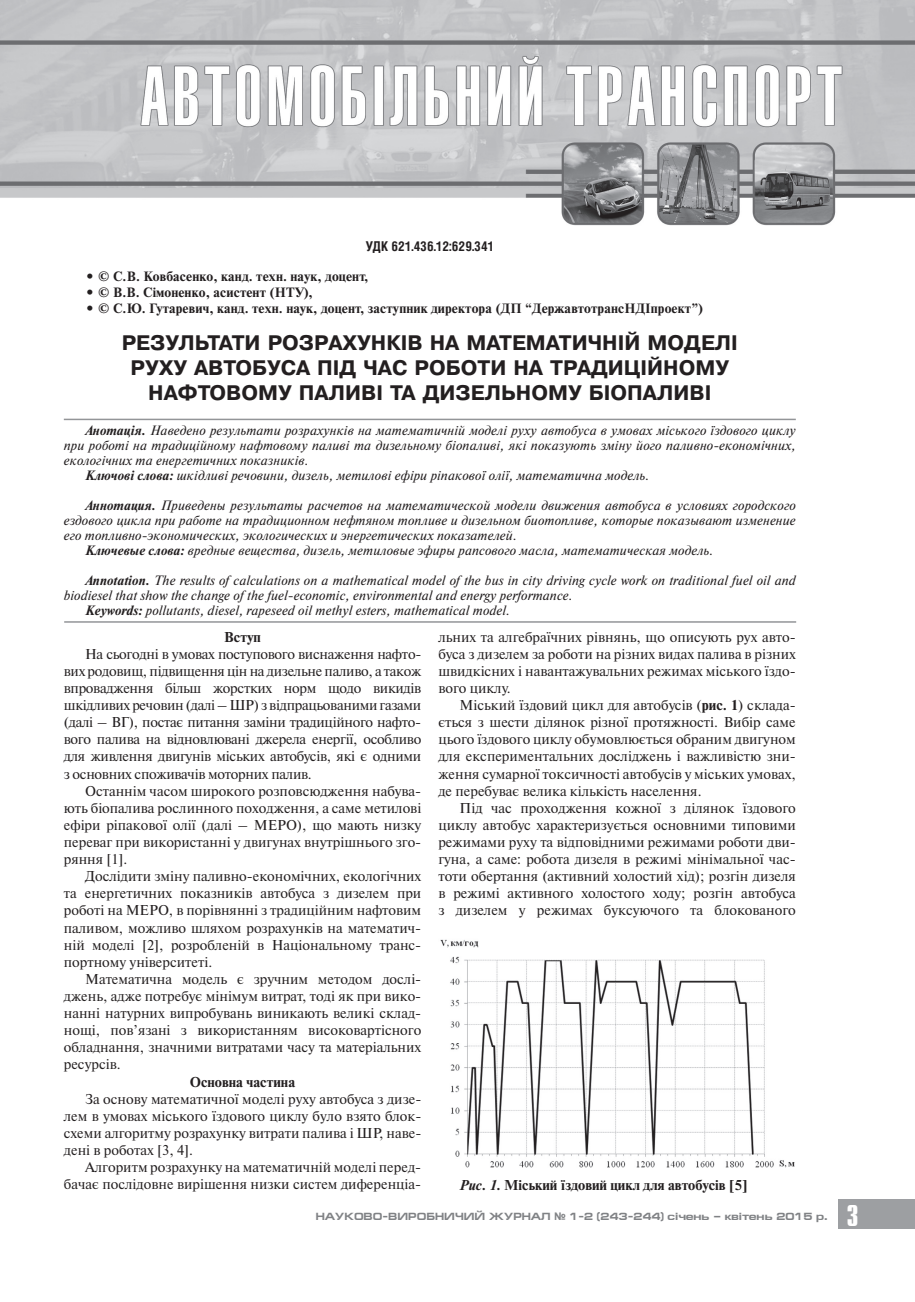
<style>
.page{position:relative;width:915px;height:1302px;background:#fff}
.page>*{position:absolute;margin:0;border:0;box-sizing:border-box;transform-origin:0 0}
.t1{font:700 30px "Compact C";color:#fff}
.t2{font:700 21px/25.2px "Pragmatica C";color:#231f20}
.t3{font:14.25px/17.1px "Newton C";color:#231f20;text-align:justify}
.t4{font:700 14.25px "Newton C";color:#231f20}
.t5{font:italic 13.5px "Newton C";letter-spacing:.01em;color:#231f20}
.t6{font:700 13.5px "Newton C";letter-spacing:.01em;color:#231f20}
.t7{font:700 13.5px "Helios Cond";color:#231f20}
.t8{font:700 10.5px "Europe Ext";color:#808285}
.s1{font-weight:700}
.s2{font-style:italic}
.s3{font-family:"Arial"}
</style>
<div class="page">
<div style="left:838px;top:1198px;width:76px;height:30px;background:#9d9fa2"></div>
<img style="left:0;top:0;width:914px;height:226px">
<hr style="left:64px;top:418px;width:731px;height:2px;background:#939598">
<hr style="left:64px;top:621px;width:731px;height:1px;background:#939598">
<img style="left:440px;top:939px;width:355px;height:229px">
<p class="t7" style="left:366px;top:238px;width:130px">УДК 621.436.12:629.341</p>
<p class="t6" style="left:85px;top:268px;width:285px">• © С.В. Ковбасенко, канд. техн. наук, доцент,</p>
<p class="t6" style="left:85px;top:285px;width:229px">• © В.В. Сімоненко, асистент (НТУ),</p>
<p class="t6" style="left:85px;top:301px;width:618px">• © С.Ю. Гутаревич, канд. техн. наук, доцент, заступник директора (ДП “ДержавтотрансНДІпроект”)</p>
<h2 class="t2" style="left:131px;top:330px;width:608px;text-indent:-9px">РЕЗУЛЬТАТИ РОЗРАХУНКІВ НА МАТЕМАТИЧНІЙ МОДЕЛІ<br>РУХУ АВТОБУСА під час</h2>
<h2 class="t2" style="left:148px;top:355px;width:582px;text-indent:266px">РОБОТИ НА ТРАДИЦІЙНОМУ<br>НАФТОВОМУ ПАЛИВІ ТА ДИЗЕЛЬНОМУ БІОПАЛИВІ</h2>
<p class="t5" style="left:85px;top:423px;width:712px"><span class="s1">Анотація.</span> Наведено результати розрахунків на математичній моделі руху автобуса в умовах міського їздового циклу</p>
<p class="t5" style="left:64px;top:438px;width:733px">при роботі на традиційному нафтовому паливі та дизельному біопаливі, які показують зміну його паливно-економічних,</p>
<p class="t5" style="left:64px;top:453px;width:246px">екологічних та енергетичних показників.</p>
<p class="t5" style="left:85px;top:468px;width:565px"><span class="s1">Ключові слова:</span> шкідливі речовини, дизель, метилові ефіри ріпакової олії, математична модель.</p>
<p class="t5" style="left:85px;top:498px;width:712px"><span class="s1">Аннотация.</span> Приведены результаты расчетов на математической модели движения автобуса в условиях городского</p>
<p class="t5" style="left:64px;top:513px;width:733px">ездового цикла при работе на традиционном нефтяном топливе и дизельном биотопливе, которые показывают изменение</p>
<p class="t5" style="left:64px;top:528px;width:454px">его топливно-экономических, экологических и энергетических показателей.</p>
<p class="t5" style="left:85px;top:543px;width:629px"><span class="s1">Ключевые слова:</span> вредные вещества, дизель, метиловые эфиры рапсового масла, математическая модель.</p>
<p class="t5" style="left:85px;top:573px;width:712px"><span class="s1">Annotation.</span> The results of calculations on a mathematical model of the bus in city driving cycle work on traditional fuel oil and</p>
<p class="t5" style="left:64px;top:588px;width:510px">biodiesel that show the change of the fuel-economic, environmental and energy performance.</p>
<p class="t5" style="left:85px;top:603px;width:426px"><span class="s1">Keywords:</span> pollutants, diesel, rapeseed oil methyl esters, mathematical model.</p>
<p class="t4" style="left:224px;top:628px;width:38px">Вступ</p>
<p class="t3" style="left:64px;top:645px;width:359px;text-indent:21px">На сьогодні в умовах поступового виснаження нафто&shy;вих родовищ, підвищення цін на дизельне паливо, а також впровадження більш жорстких норм щодо викидів шкідливих речовин (далі – ШР) з відпрацьованими газами (далі – ВГ), постає питання заміни традиційного нафто&shy;вого палива на відновлювані джерела енергії, особливо для живлення двигунів міських автобусів, які є одними з основних споживачів моторних палив.</p>
<p class="t3" style="left:64px;top:782px;width:359px;text-indent:21px">Останнім часом широкого розповсюдження набува&shy;ють біопалива рослинного походження, а саме метилові ефіри ріпакової олії (далі – МЕРО), що мають низку переваг при використанні у двигунах внутрішнього зго&shy;ряння [1].</p>
<p class="t3" style="left:64px;top:867px;width:359px;text-align:left;text-indent:21px">Дослідити зміну паливно-економічних, екологічних та енергетичних показників автобуса з дизелем при роботі на МЕРО, в порівнянні з традиційним нафтовим паливом, можливо шляхом розрахунків на математич&shy;ній моделі [2], розробленій в Національному транс&shy;портному університеті.</p>
<p class="t3" style="left:64px;top:970px;width:359px;text-indent:21px">Математична модель є зручним методом дослі&shy;джень, адже потребує мінімум витрат, тоді як при вико&shy;нанні натурних випробувань виникають великі склад&shy;нощі, пов’язані з використанням високовартісного обладнання, значними витратами часу та матеріальних ресурсів.</p>
<p class="t4" style="left:190px;top:1073px;width:107px">Основна частина</p>
<p class="t3" style="left:64px;top:1089px;width:359px;text-indent:21px">За основу математичної моделі руху автобуса з дизе&shy;лем в умовах міського їздового циклу було взято блок&shy;схеми алгоритму розрахунку витрати палива і ШР, наве&shy;дені в роботах [3, 4].</p>
<p class="t3" style="left:64px;top:1158px;width:359px;text-align:right">Алгоритм розрахунку на математичній моделі перед&shy;бачає послідовне вирішення низки систем диференціа-</p>
<p class="t3" style="left:438px;top:628px;width:359px">льних та алгебраїчних рівнянь, що описують рух авто&shy;буса з дизелем за роботи на різних видах палива в різних швидкісних і навантажувальних режимах міського їздо&shy;вого циклу.</p>
<p class="t3" style="left:438px;top:696px;width:359px;text-indent:21px">Міський їздовий цикл для автобусів (<span class="s1">рис. 1</span>) склада&shy;ється з шести ділянок різної протяжності. Вибір саме цього їздового циклу обумовлюється обраним двигуном для експериментальних досліджень і важливістю зни&shy;ження сумарної токсичності автобусів у міських умовах, де перебуває велика кількість населення.</p>
<p class="t3" style="left:438px;top:799px;width:359px;text-indent:21px">Під час проходження кожної з ділянок їздового циклу автобус характеризується основними типовими режимами руху та відповідними режимами роботи дви&shy;гуна, а саме: робота дизеля в режимі мінімальної час&shy;тоти обертання (активний холостий хід); розгін дизеля в режимі активного холостого ходу; розгін автобуса з дизелем у режимах буксуючого та блокованого</p>
<p class="t4" style="left:459px;top:1176px;width:289px"><span class="s2">Рис. 1.</span> Міський їздовий цикл для автобусів [5]</p>
<p class="t8" style="left:316px;top:1210px;width:513px">НАУКОВО-ВИРОБНИЧИЙ ЖУРНАЛ <span class="s3">№</span> 1-2 (243-244) сiчень – квiтень 2015 р.</p>
<h1 class="t1" style="left:846px;top:1200px;width:14px">3</h1>
</div>
